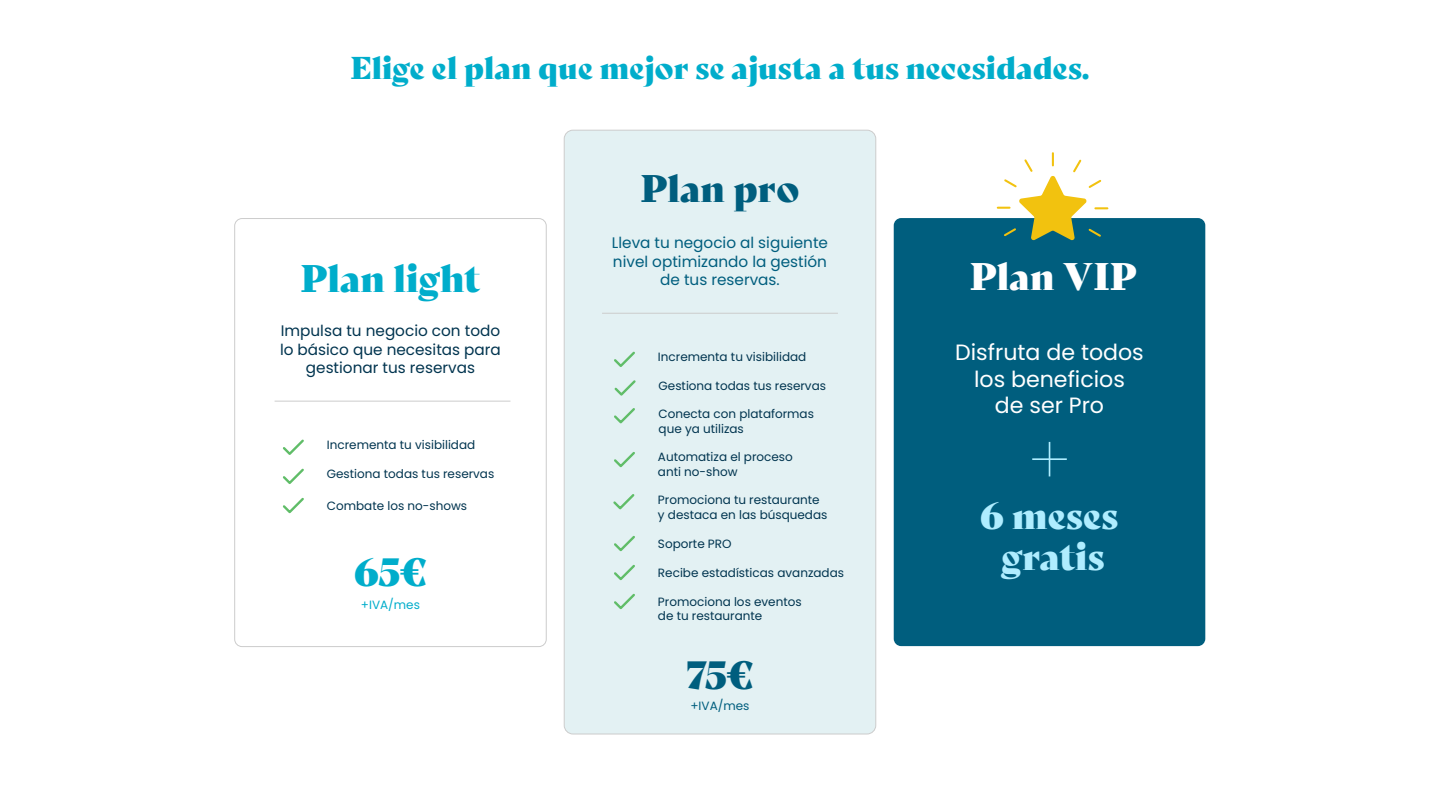
<style>
.page{position:relative;width:1440px;height:810px;background:#fff}
.page>*{position:absolute;margin:0;border:0;box-sizing:border-box;transform-origin:0 0}
.t1{font:82.28px "Bely Display W00";color:#afedff}
.t2{font:38.4px "Bely Display W00";color:#00adcb}
.t3{font:38.4px "Bely Display W00";color:#005e7e}
.t4{font:37.5px "Bely Display W00";color:#00adcb}
.t5{font:37.5px "Bely Display W00";color:#fff}
.t6{font:37.5px "Bely Display W00";color:#005e7e}
.t7{font:36.97px/40.5px "Bely Display W00";color:#afedff;text-align:center}
.t8{font:30.75px "Bely Display W00";color:#00adcb}
.t9{font:22.12px/26.5px "Poppins";color:#fff;text-align:center}
.t10{font:15.23px/18.3px "Poppins";color:#00344f;text-align:center}
.t11{font:15.23px/18.3px "Poppins";color:#005e7e;text-align:center}
.t12{font:12px/14.4px "Poppins";color:#00344f}
.t13{font:12px "Poppins";color:#00adcb}
.t14{font:12px "Poppins";color:#005e7e}
</style>
<div class="page">
<hr style="left:275px;top:401px;width:235px;height:1px;background:#ccc">
<svg style="left:283px;top:439px;width:21px;height:16px"></svg>
<svg style="left:283px;top:468px;width:21px;height:16px"></svg>
<svg style="left:283px;top:497px;width:21px;height:17px"></svg>
<div style="left:234px;top:218px;width:313px;height:429px;border:1px solid #ccc;border-radius:7px"></div>
<div style="left:894px;top:218px;width:311px;height:428px;background:#005e7e;border-radius:7px"></div>
<svg style="left:998px;top:153px;width:109px;height:88px"></svg>
<div style="left:564px;top:130px;width:312px;height:604px;background:#e3f1f3;border-radius:9px"></div>
<hr style="left:602px;top:313px;width:236px;height:1px;background:#ccc">
<svg style="left:614px;top:351px;width:21px;height:16px"></svg>
<svg style="left:614px;top:452px;width:21px;height:16px"></svg>
<svg style="left:613px;top:494px;width:22px;height:16px"></svg>
<svg style="left:614px;top:535px;width:21px;height:17px"></svg>
<svg style="left:614px;top:564px;width:21px;height:17px"></svg>
<svg style="left:614px;top:593px;width:21px;height:17px"></svg>
<svg style="left:614px;top:380px;width:22px;height:16px"></svg>
<svg style="left:614px;top:408px;width:21px;height:16px"></svg>
<h3 class="t8" style="left:350px;top:43px;width:741px">Elige el plan que mejor se ajusta a tus necesidades.</h3>
<h3 class="t4" style="left:300px;top:248px;width:181px">Plan light</h3>
<p class="t10" style="left:280px;top:322px;width:222px">Impulsa tu negocio con todo lo básico que necesitas para gestionar tus reservas</p>
<p class="t12" style="left:327px;top:438px;width:150px">Incrementa tu visibilidad</p>
<p class="t12" style="left:327px;top:467px;width:169px">Gestiona todas tus reservas</p>
<p class="t12" style="left:327px;top:498px;width:142px">Combate los no-shows</p>
<h2 class="t2" style="left:354px;top:541px;width:75px">65€</h2>
<p class="t13" style="left:361px;top:598px;width:61px">+IVA/mes</p>
<h3 class="t6" style="left:640px;top:159px;width:161px">Plan pro</h3>
<p class="t11" style="left:612px;top:234px;width:218px">Lleva tu negocio al siguiente nivel optimizando la gestión de tus reservas.</p>
<p class="t12" style="left:658px;top:350px;width:150px">Incrementa tu visibilidad</p>
<p class="t12" style="left:659px;top:378px;width:169px">Gestiona todas tus reservas</p>
<p class="t12" style="left:659px;top:407px;width:157px">Conecta con plataformas que ya utilizas</p>
<p class="t12" style="left:658px;top:450px;width:136px">Automatiza el proceso anti no-show</p>
<p class="t12" style="left:658px;top:493px;width:171px">Promociona tu restaurante y destaca en las búsquedas</p>
<p class="t12" style="left:658px;top:536px;width:75px">Soporte PRO</p>
<p class="t12" style="left:658px;top:565px;width:188px">Recibe estadísticas avanzadas</p>
<p class="t12" style="left:658px;top:594px;width:145px">Promociona los eventos de tu restaurante</p>
<h2 class="t3" style="left:686px;top:645px;width:69px">75€</h2>
<p class="t14" style="left:690px;top:699px;width:61px">+IVA/mes</p>
<h3 class="t5" style="left:970px;top:247px;width:168px">Plan VIP</h3>
<h3 class="t9" style="left:955px;top:339px;width:190px">Disfruta de todos los beneficios<br>de ser Pro</h3>
<h1 class="t1" style="left:1025px;top:390px;width:51px">+</h1>
<h3 class="t7" style="left:980px;top:493px;width:140px">6 meses gratis</h3>
</div>
